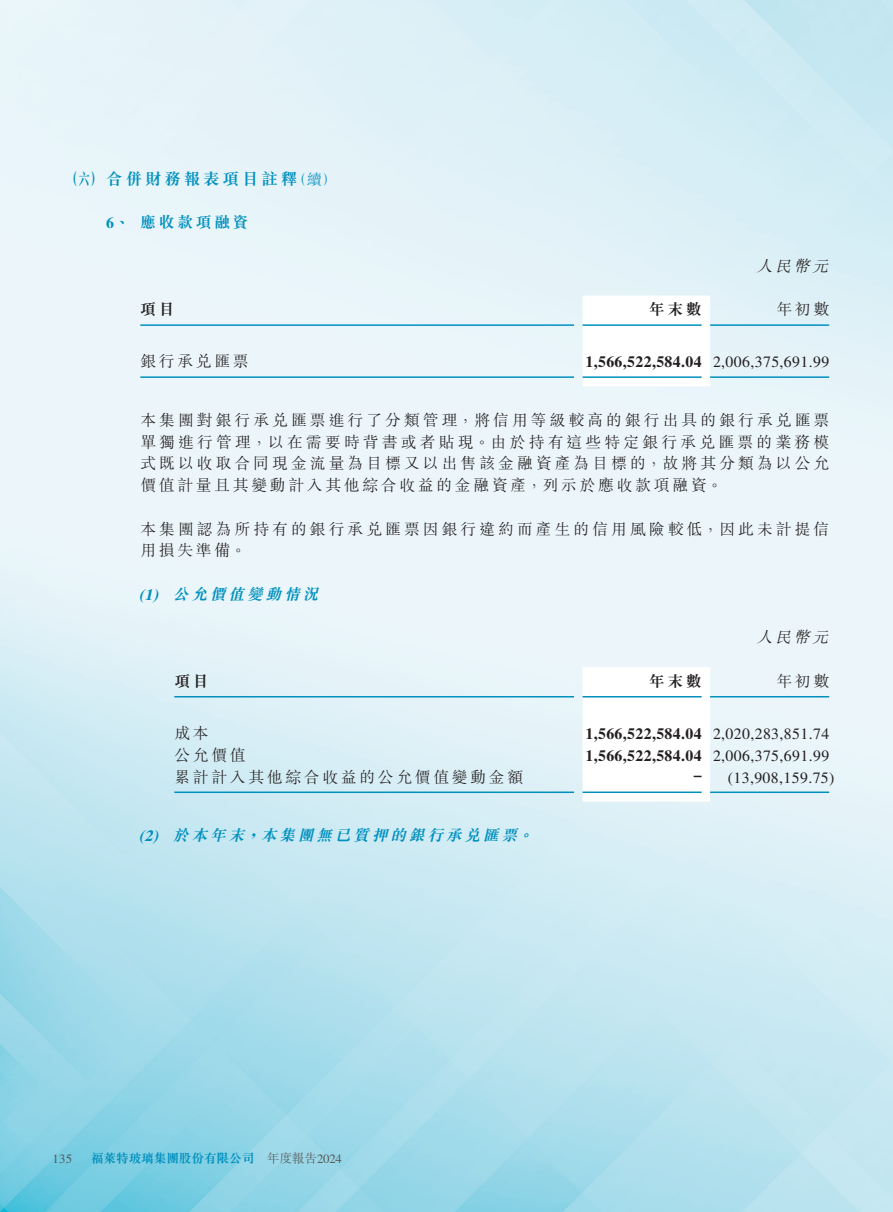
<style>
.page{position:relative;width:893px;height:1212px;background:#fff}
.page>*{position:absolute;margin:0;border:0;box-sizing:border-box;transform-origin:0 0}
.t1{font:700 16.5px "M Sung HK";letter-spacing:.175em;color:#0090be;scale:.7 1}
.t2{font:300 15.75px/21.8px "M Sung HK";letter-spacing:.175em;color:#231f20;text-align:justify}
.t3{font:15.75px "Times LT Pro";letter-spacing:.025em;color:#231f20}
.t4{font:700 15.75px "Times LT Pro";letter-spacing:.025em;color:#231f20}
.t5{font:300 15.75px/21.8px "M Sung HK";letter-spacing:.195em;color:#231f20}
.t6{font:italic 700 15.75px "M Sung HK";color:#0090be}
.t7{font:700 15.75px "M Sung HK";letter-spacing:.175em;color:#231f20}
.t8{font:700 15.75px "M Sung HK";letter-spacing:.175em;color:#0090be}
.t9{font:italic 300 15.75px "M Sung HK";color:#231f20}
.t10{font:italic 700 15.75px "Times LT Pro";color:#0090be}
.t11{font:300 15px "M Sung HK";color:#0090be}
.t12{font:700 12.75px "M Sung HK";letter-spacing:-.015em;color:#0090be}
.t13{font:300 12.75px "M Sung HK";color:#57585a}
.t14{font:12.75px "Times LT Pro";color:#57585a}
.s1{font-family:"Times LT Pro"}
.s2{font-family:"Times LT Pro";font-weight:400}
</style>
<div class="page">
<img style="left:0;top:0;width:893px;height:1212px">
<svg style="left:583px;top:296px;width:127px;height:90px"></svg>
<hr style="left:140px;top:324px;width:434px;height:2px;background:#0090be">
<hr style="left:583px;top:324px;width:119px;height:2px;background:#0090be">
<hr style="left:710px;top:324px;width:119px;height:2px;background:#0090be">
<hr style="left:140px;top:376px;width:434px;height:2px;background:#0090be">
<hr style="left:583px;top:376px;width:119px;height:2px;background:#0090be">
<hr style="left:710px;top:376px;width:119px;height:2px;background:#0090be">
<svg style="left:583px;top:667px;width:127px;height:134px"></svg>
<hr style="left:174px;top:696px;width:400px;height:1px;background:#0090be">
<hr style="left:583px;top:696px;width:119px;height:1px;background:#0090be">
<hr style="left:710px;top:696px;width:119px;height:1px;background:#0090be">
<hr style="left:174px;top:791px;width:400px;height:2px;background:#0090be">
<hr style="left:583px;top:791px;width:119px;height:2px;background:#0090be">
<hr style="left:710px;top:791px;width:119px;height:2px;background:#0090be">
<p class="t1" style="left:67px;top:167px;width:331px">（六）合併財務報表項目註釋</p>
<p class="t8" style="left:140px;top:212px;width:110px">應收款項融資</p>
<p class="t11" style="left:291px;top:169px;width:47px">（續(</p>
<p class="t8" style="left:106px;top:212px;width:26px">、<span class="s1">6</span></p>
<p class="t7" style="left:140px;top:299px;width:36px">項目</p>
<p class="t2" style="left:140px;top:350px;width:110px">銀行承兌匯票</p>
<p class="t7" style="left:649px;top:299px;width:54px">年末數</p>
<p class="t9" style="left:756px;top:255px;width:78px">人民幣元</p>
<p class="t2" style="left:776px;top:298px;width:54px">年初數</p>
<p class="t4" style="left:585px;top:353px;width:118px">1,566,522,584.04</p>
<p class="t3" style="left:713px;top:353px;width:118px">2,006,375,691.99</p>
<p class="t2" style="left:140px;top:409px;width:690px">本集團對銀行承兌匯票進行了分類管理，將信用等級較高的銀行出具的銀行承兌匯票單獨進行管理，以在需要時背書或者貼現。由於持有這些特定銀行承兌匯票的業務模式既以收取合同現金流量為目標又以出售該金融資產為目標的，故將其分類為以公允價值計量且其變動計入其他綜合收益的金融資產，列示於應收款項融資。</p>
<p class="t5" style="left:140px;top:517px;width:690px">本集團認為所持有的銀行承兌匯票因銀行違約而產生的信用風險較低，因此未計提信用損失準備。</p>
<p class="t6" style="left:173px;top:583px;width:152px">公允價值變動情況</p>
<p class="t10" style="left:139px;top:585px;width:19px">1(</p>
<p class="t10" style="left:153px;top:585px;width:11px">)</p>
<p class="t7" style="left:174px;top:670px;width:36px">項目</p>
<p class="t2" style="left:174px;top:722px;width:36px">成本</p>
<p class="t2" style="left:174px;top:743px;width:73px">公允價值</p>
<p class="t2" style="left:174px;top:765px;width:350px">累計計入其他綜合收益的公允價值變動金額</p>
<p class="t10" style="left:139px;top:826px;width:19px">2(</p>
<p class="t10" style="left:153px;top:826px;width:11px">)</p>
<p class="t6" style="left:261px;top:824px;width:263px">本集團無已質押的銀行承兌匯票</p>
<p class="t6" style="left:173px;top:824px;width:78px">於本年末</p>
<p class="t6" style="left:517px;top:824px;width:22px">。</p>
<p class="t6" style="left:245px;top:824px;width:22px">，</p>
<p class="t7" style="left:649px;top:670px;width:54px">年末數</p>
<p class="t9" style="left:756px;top:627px;width:78px">人民幣元</p>
<p class="t2" style="left:776px;top:669px;width:54px">年初數</p>
<p class="t4" style="left:585px;top:724px;width:118px">1,566,522,584.04</p>
<p class="t3" style="left:713px;top:725px;width:118px">2,020,283,851.74</p>
<p class="t4" style="left:585px;top:746px;width:118px">1,566,522,584.04</p>
<p class="t3" style="left:713px;top:746px;width:118px">2,006,375,691.99</p>
<p class="t4" style="left:694px;top:765px;width:9px">–</p>
<p class="t3" style="left:728px;top:768px;width:108px">)13,908,159.75(</p>
<p class="t14" style="left:52px;top:1151px;width:21px">135</p>
<p class="t12" style="left:91px;top:1150px;width:165px">福萊特玻璃集團股份有限公司</p>
<p class="t13" style="left:267px;top:1150px;width:77px">年度報告<span class="s2">2024</span></p>
</div>
